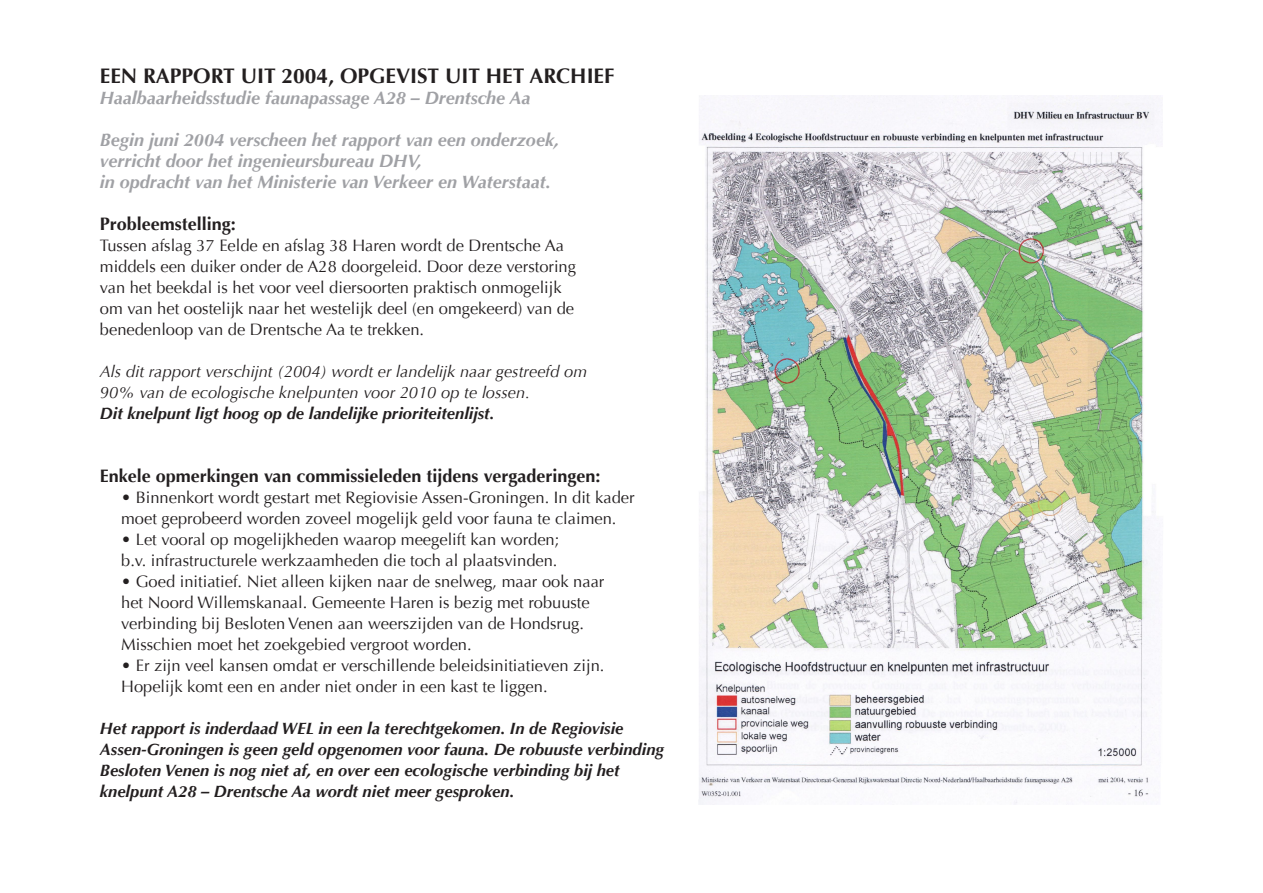
<style>
.page{position:relative;width:1263px;height:893px;background:#fff}
.page>*{position:absolute;margin:0;border:0;box-sizing:border-box;transform-origin:0 0}
.t1{font:700 21px "Optima";color:#231f20}
.t2{font:italic 700 18px/21px "Optima";color:#a0a1a5}
.t3{font:700 18px "Optima";color:#231f20}
.t4{font:16.5px/21px "Optima";color:#231f20}
.t5{font:italic 700 16.5px/21px "Optima";color:#231f20}
.t6{font:italic 16.5px/21px "Optima";color:#231f20}
</style>
<div class="page">
<img style="left:699px;top:96px;width:464px;height:708px">
<p class="t1" style="left:100px;top:64px;width:516px">EEN RAPPORT UIT 2004, OPGEVIST UIT HET ARCHIEF</p>
<p class="t2" style="left:100px;top:88px;width:432px">Haalbaarheidsstudie faunapassage A28 – Drentsche Aa</p>
<p class="t2" style="left:100px;top:130px;width:461px">Begin juni 2004 verscheen het rapport van een onderzoek, verricht door het ingenieursbureau DHV,<br>in opdracht van het Ministerie van Verkeer en Waterstaat.</p>
<p class="t3" style="left:100px;top:214px;width:138px">Probleemstelling:</p>
<p class="t4" style="left:100px;top:235px;width:478px">Tussen afslag 37 Eelde en afslag 38 Haren wordt de Drentsche Aa middels een duiker onder de A28 doorgeleid. Door deze verstoring van het beekdal is het voor veel diersoorten praktisch onmogelijk om van het oostelijk naar het westelijk deel (en omgekeerd) van de benedenloop van de Drentsche Aa te trekken.</p>
<p class="t6" style="left:100px;top:361px;width:489px">Als dit rapport verschijnt (2004) wordt er landelijk naar gestreefd om<br>90% van de ecologische knelpunten voor 2010 op te lossen.</p>
<p class="t5" style="left:100px;top:403px;width:396px">Dit knelpunt ligt hoog op de landelijke prioriteitenlijst.</p>
<p class="t3" style="left:100px;top:466px;width:502px">Enkele opmerkingen van commissieleden tijdens vergaderingen:</p>
<p class="t4" style="left:121px;top:487px;width:515px">• Binnenkort wordt gestart met Regiovisie Assen-Groningen. In dit kader moet geprobeerd worden zoveel mogelijk geld voor fauna te claimen.</p>
<p class="t4" style="left:121px;top:529px;width:440px">• Let vooral op mogelijkheden waarop meegelift kan worden; b.v. infrastructurele werkzaamheden die toch al plaatsvinden.</p>
<p class="t4" style="left:121px;top:571px;width:485px">• Goed initiatief. Niet alleen kijken naar de snelweg, maar ook naar het Noord Willemskanaal. Gemeente Haren is bezig met robuuste verbinding bij Besloten Venen aan weerszijden van de Hondsrug.<br>Misschien moet het zoekgebied vergroot worden.</p>
<p class="t4" style="left:121px;top:655px;width:485px">• Er zijn veel kansen omdat er verschillende beleidsinitiatieven zijn.<br>Hopelijk komt een en ander niet onder in een kast te liggen.</p>
<p class="t5" style="left:100px;top:718px;width:566px">Het rapport is inderdaad WEL in een la terechtgekomen. In de Regiovisie Assen-Groningen is geen geld opgenomen voor fauna. De robuuste verbinding Besloten Venen is nog niet af, en over een ecologische verbinding bij het knelpunt A28 – Drentsche Aa wordt niet meer gesproken.</p>
</div>
